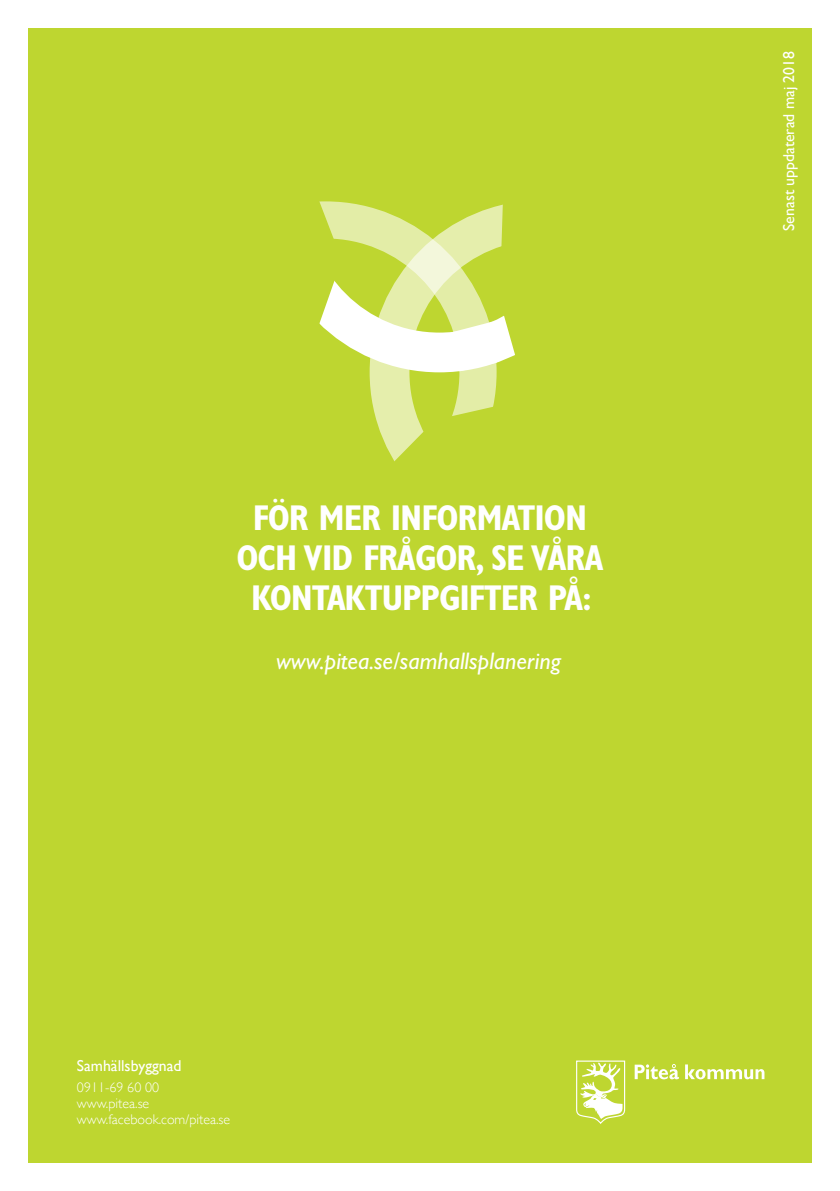
<style>
.page{position:relative;width:840px;height:1191px;background:#fff}
.page>*{position:absolute;margin:0;border:0;box-sizing:border-box;transform-origin:0 0}
.t1{font:700 condensed 36px/40px "Gill Sans Std";letter-spacing:-.03em;color:#fff;text-align:center}
.t2{font:italic 24px "Gill Sans Std";color:#fff}
.t3{font:15.8px "Gill Sans";color:#fff}
.t4{font:300 14px "Gill Sans";color:#fff}
</style>
<div class="page">
<div style="left:28px;top:28px;width:783px;height:1134px;background:#bed630"></div>
<svg style="left:634px;top:1064px;width:44px;height:15px"></svg>
<svg style="left:685px;top:1064px;width:79px;height:15px"></svg>
<svg style="left:576px;top:1060px;width:49px;height:64px"></svg>
<svg style="left:496px;top:204px;width:19px;height:182px"></svg>
<svg style="left:319px;top:201px;width:177px;height:261px"></svg>
<svg style="left:405px;top:447px;width:59px;height:15px"></svg>
<svg style="left:452px;top:322px;width:44px;height:49px;background:#fafcf1"></svg>
<p class="t1" style="left:236px;top:497px;width:368px">FÖR MER INFORMATION<br>OCH VID FRÅGOR, SE VÅRA<br>KONTAKTUPPGIFTER PÅ:</p>
<p class="t2" style="left:276px;top:647px;width:286px">www.pitea.se/samhallsplanering</p>
<p class="t3" style="left:77px;top:1056px;width:106px">Samhällsbyggnad</p>
<p class="t4" style="left:77px;top:1076px;width:84px">0911-69 60 00</p>
<p class="t4" style="left:77px;top:1092px;width:74px">www.pitea.se</p>
<p class="t4" style="left:77px;top:1108px;width:155px">www.facebook.com/pitea.se</p>
<p class="t3" style="left:779px;top:231px;width:181px;rotate:-90deg">Senast uppdaterad maj 2018</p>
</div>
